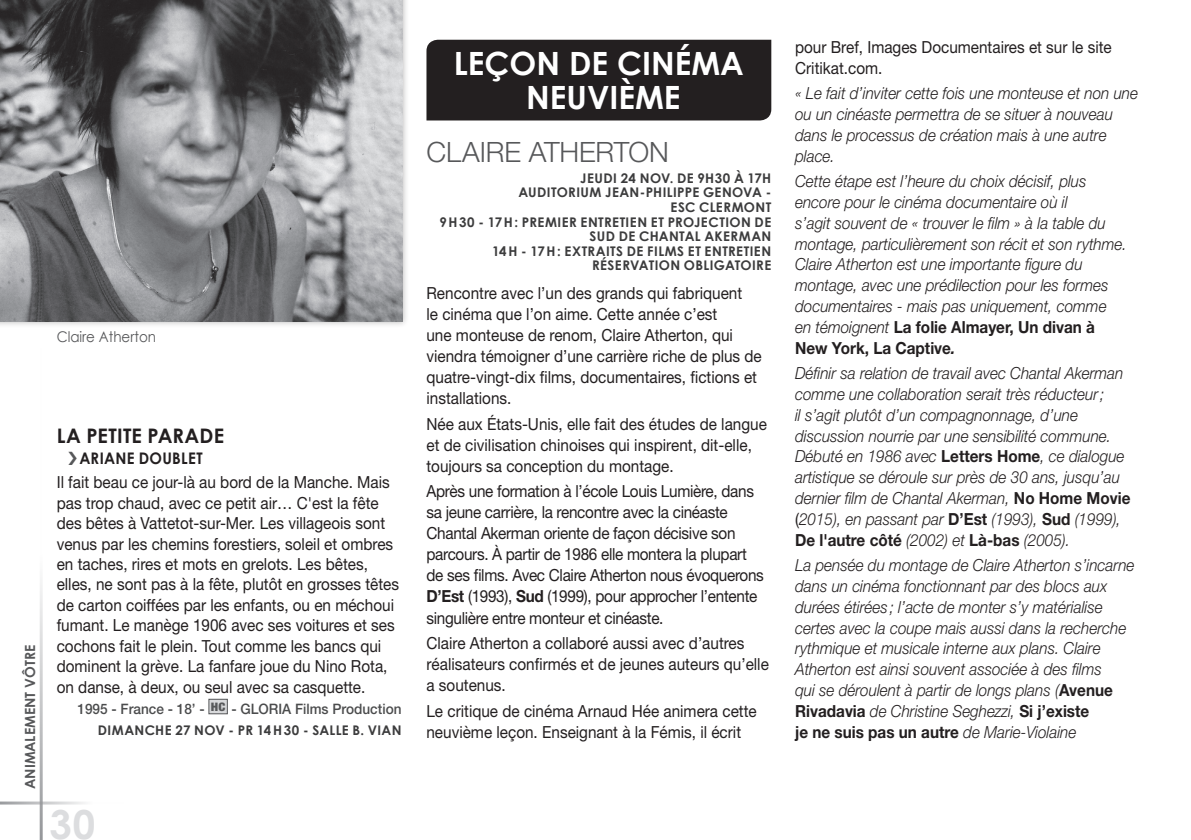
<style>
.page{position:relative;width:1191px;height:840px;background:#fff}
.page>*{position:absolute;margin:0;border:0;box-sizing:border-box;transform-origin:0 0}
.t1{font:700 40px "Century Gothic";color:#dcdddf}
.t2{font:700 32px/34px "Century Gothic";color:#fff}
.t3{font:300 28px "Helvetica Neue";letter-spacing:-.01em;color:#57585a}
.t4{font:700 20px "Century Gothic";letter-spacing:.01em;color:#231f20}
.t5{font:italic 300 16.6px/20.8px "Helvetica Neue";color:#231f20;scale:.92 1}
.t6{font:16.6px/20.4px "Helvetica Neue";color:#231f20;scale:.92 1}
.t7{font:16.6px/21px "Helvetica Neue";letter-spacing:-.02em;color:#231f20;scale:.92 1}
.t8{font:700 16px "Century Gothic";color:#231f20;scale:.94 1}
.t9{font:14.6px "Century Gothic";color:#57585a;scale:.92 1}
.t10{font:500 14.4px "Helvetica Neue";color:#4b4c4d;scale:.94 1}
.t11{font:700 14px "Century Gothic";color:#57585a}
.t12{font:700 13.4px/14.6px "Century Gothic";letter-spacing:.03em;color:#3c3c3d}
.t13{font:700 13.4px "Century Gothic";letter-spacing:.01em;color:#3c3c3d}
.s1{font-weight:700}
.s2{font-weight:700;font-style:normal}
.s3{font-weight:400;font-style:normal}
</style>
<div class="page">
<hr style="left:40px;top:348px;width:3px;height:491px;background:#939598">
<hr style="left:0;top:801px;width:125px;height:3px;background:#939598">
<div style="left:0;top:0;width:409px;height:328px;background:#231f20;opacity:.3"></div>
<img style="left:0;top:0;width:402px;height:322px">
<div style="left:209px;top:698px;width:18px;height:15px;background:#d8d9db"></div>
<div style="left:209px;top:698px;width:19px;height:15px;border:1px solid #57585a"></div>
<div style="left:426px;top:40px;width:345px;height:80px;background:#231f20"></div>
<p class="t9" style="left:57px;top:328px;width:110px">Claire Atherton</p>
<p class="t11" style="left:21px;top:788px;width:145px;rotate:-90deg">ANIMALEMENT VÔTRE</p>
<p class="t4" style="left:57px;top:422px;width:40px">LA PETITE</p>
<p class="t4" style="left:148px;top:422px;width:75px">PARADE</p>
<p class="t8" style="left:79px;top:448px;width:98px">ARIANE DOUBLET</p>
<p class="t6" style="left:57px;top:472px;width:374px">Il fait beau ce jour-là au bord de la Manche. Mais pas trop chaud, avec ce petit air… C'est la fête des bêtes à Vattetot-sur-Mer. Les villageois sont venus par les chemins forestiers, soleil et ombres en taches, rires et mots en grelots. Les bêtes, elles, ne sont pas à la fête, plutôt en grosses têtes de carton coiffées par les enfants, ou en méchoui fumant. Le manège 1906 avec ses voitures et ses cochons fait le plein. Tout comme les bancs qui dominent la grève. La fanfare joue du Nino Rota, on danse, à deux, ou seul avec sa casquette.</p>
<p class="t10" style="left:77px;top:700px;width:346px">1995 - France - 18’ - <sup>HC</sup> - GLORIA Films Production</p>
<p class="t12" style="left:98px;top:722px;width:10px">DIM</p>
<p class="t12" style="left:124px;top:722px;width:212px">ANCHE 27 NOV - PR 14H30 - SALLE</p>
<p class="t12" style="left:352px;top:722px;width:48px">B. VIAN</p>
<h1 class="t1" style="left:50px;top:799px;width:47px">30</h1>
<h2 class="t2" style="left:526px;top:46px;width:218px;text-indent:-72px">LEÇON DE CINÉMA<br>NEUVI</h2>
<h2 class="t2" style="left:618px;top:80px;width:40px">ÈME</h2>
<h3 class="t3" style="left:426px;top:135px;width:35px">CLAIR</h3>
<h3 class="t3" style="left:504px;top:135px;width:166px">E ATH ERTON</h3>
<p class="t12" style="left:518px;top:170px;width:254px;text-indent:62px">JEU DI 24 NOV. DE 9H30 À 17H<br>AUDITORIUM JEAN -PHILIPPE</p>
<p class="t12" style="left:703px;top:185px;width:11px">GEN</p>
<p class="t12" style="left:732px;top:185px;width:41px">OVA -</p>
<p class="t12" style="left:670px;top:199px;width:49px">ESC CLERM</p>
<p class="t12" style="left:744px;top:199px;width:20px">ONT</p>
<p class="t12" style="left:439px;top:214px;width:333px">9 H 30 - 17 H : PREMIER ENTRETIEN ET PROJ ECTION DE</p>
<p class="t12" style="left:589px;top:228px;width:144px">SU D DE CHANTAL AKERM</p>
<p class="t12" style="left:751px;top:228px;width:19px">AN</p>
<p class="t12" style="left:492px;top:243px;width:176px">14 H - 17 H : EXTRAITS DE FILMS</p>
<p class="t12" style="left:688px;top:243px;width:83px">ET ENTRETIEN</p>
<p class="t12" style="left:592px;top:258px;width:25px">RÉSERV</p>
<p class="t13" style="left:639px;top:257px;width:120px">ATION OBLIGATOIRE</p>
<p class="t6" style="left:426px;top:282px;width:366px;line-height:21px">Rencontre avec l’un des grands qui fabriquent<br>le cinéma que l’on aime. Cette année c’est<br>une monteuse de renom, Claire Atherton, qui viendra témoigner d’une carrière riche de plus de quatre‑vingt‑dix films, documentaires, fictions et installations.</p>
<p class="t6" style="left:426px;top:413px;width:371px;line-height:21px">Née aux États-Unis, elle fait des études de langue et de civilisation chinoises qui inspirent, dit-elle, toujours sa conception du montage.</p>
<p class="t7" style="left:426px;top:480px;width:368px">Après une formation à l’école Louis Lumière, dans sa jeune carrière, la rencontre avec la cinéaste Chantal Akerman oriente de façon décisive son parcours. À partir de 1986 elle montera la plupart de ses films. Avec Claire Atherton nous évoquerons <span class="s1">D’Est</span> (1993), <span class="s1">Sud</span> (1999), pour approcher l’entente singulière entre monteur et cinéaste.</p>
<p class="t6" style="left:426px;top:632px;width:374px;line-height:21px">Claire Atherton a collaboré aussi avec d’autres réalisateurs confirmés et de jeunes auteurs qu’elle a soutenus.</p>
<p class="t6" style="left:426px;top:699px;width:360px;line-height:21px">Le critique de cinéma Arnaud Hée animera cette neuvième leçon. Enseignant à la Fémis, il écrit</p>
<p class="t6" style="left:795px;top:36px;width:346px">pour Bref, Images Documentaires et sur le site<br>Critikat.com.</p>
<p class="t5" style="left:795px;top:83px;width:374px">« Le fait d’inviter cette fois une monteuse et non une ou un cinéaste permettra de se situer à nouveau dans le processus de création mais à une autre place.</p>
<p class="t5" style="left:795px;top:170px;width:362px">Cette étape est l’heure du choix décisif, plus encore pour le cinéma documentaire où il<br>s’agit souvent de « trouver le film » à la table du montage, particulièrement son récit et son rythme.<br>Claire Atherton est une importante figure du montage, avec une prédilection pour les formes documentaires - mais pas uniquement, comme en témoignent <span class="s2">La folie Almayer, Un divan à New York, La Captive</span><span class="s1">.</span></p>
<p class="t5" style="left:795px;top:362px;width:366px">Définir sa relation de travail avec Chantal Akerman comme une collaboration serait très réducteur;<br>il s’agit plutôt d’un compagnonnage, d’une discussion nourrie par une sensibilité commune.<br>Débuté en 1986 avec <span class="s2">Letters Home</span>, ce dialogue artistique se déroule sur près de 30 ans, jusqu’au dernier film de Chantal Akerman, <span class="s2">No Home Movie </span><span class="s3">(</span>2015), en passant par <span class="s2">D’Est</span> (1993), <span class="s2">Sud</span> (1999), <span class="s2">De l'autre côté</span> (2002) et <span class="s2">Là-bas</span> (2005).</p>
<p class="t5" style="left:795px;top:554px;width:370px">La pensée du montage de Claire Atherton s’incarne dans un cinéma fonctionnant par des blocs aux durées étirées ; l’acte de monter s’y matérialise certes avec la coupe mais aussi dans la recherche rythmique et musicale interne aux plans. Claire Atherton est ainsi souvent associée à des films<br>qui se déroulent à partir de longs plans (<span class="s2">Avenue Rivadavia</span> de Christine Seghezzi, <span class="s2">Si j’existe<br>je ne suis pas un autre</span> de Marie-Violaine</p>
</div>
